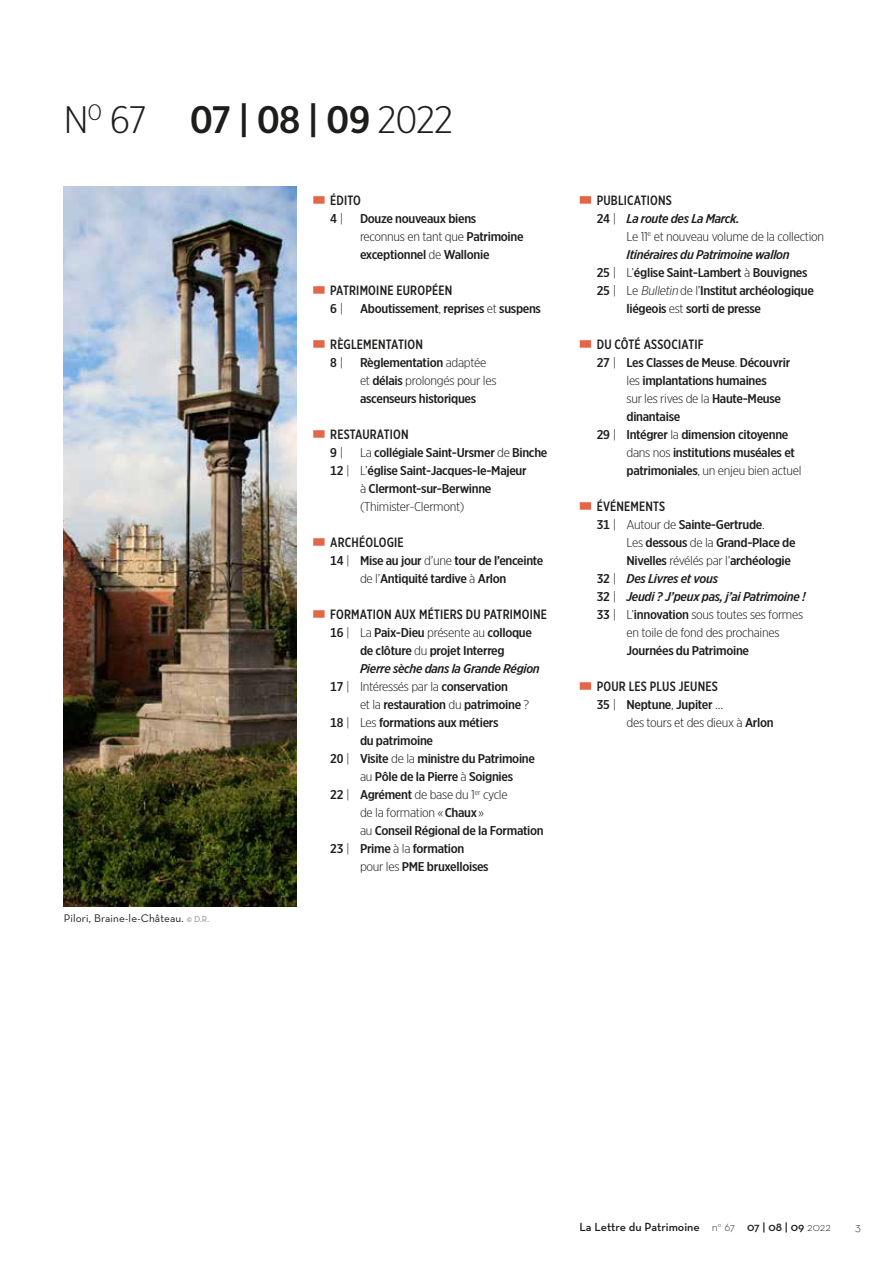
<style>
.page{position:relative;width:893px;height:1263px;background:#fff}
.page>*{position:absolute;margin:0;border:0;box-sizing:border-box;transform-origin:0 0}
.t1{font:500 38.25px "Gotham X Narrow";color:#1d1d1b;scale:1.18 1}
.t2{font:500 13.5px "Gotham X Narrow";letter-spacing:.015em;color:#1d1d1b}
.t3{font:500 12.75px/18px "Gotham X Narrow";letter-spacing:-.02em;color:#1d1d1b;scale:1.18 1}
.t4{font:300 12.75px/18px "Gotham X Narrow";letter-spacing:-.02em;color:#1d1d1b;scale:1.18 1}
.t5{font:italic 500 12.75px "Gotham X Narrow";letter-spacing:-.02em;color:#1d1d1b;scale:1.18 1}
.t6{font:600 12px "Neutra Text";color:#1d1d1b}
.t7{font:300 12px "Neutra Text";color:#1d1d1b}
.t8{font:11.25px "Neutra Text";letter-spacing:.015em;color:#1d1d1b}
.s1{font-weight:300}
.s2{font-size:9px;color:#878787}
.s3{font-weight:500}
.s4{font-style:normal}
.s5{font-weight:300;font-style:normal}
.s6{font-weight:300;font-style:italic}
</style>
<div class="page">
<div style="left:313px;top:196px;width:12px;height:8px;background:#e46648"></div>
<div style="left:313px;top:286px;width:12px;height:8px;background:#e46648"></div>
<div style="left:313px;top:340px;width:12px;height:8px;background:#e46648"></div>
<div style="left:313px;top:430px;width:12px;height:8px;background:#e46648"></div>
<div style="left:313px;top:538px;width:12px;height:8px;background:#e46648"></div>
<div style="left:313px;top:610px;width:12px;height:8px;background:#e46648"></div>
<div style="left:580px;top:196px;width:11px;height:8px;background:#e46648"></div>
<div style="left:580px;top:340px;width:11px;height:8px;background:#e46648"></div>
<div style="left:580px;top:502px;width:11px;height:8px;background:#e46648"></div>
<div style="left:580px;top:682px;width:11px;height:8px;background:#e46648"></div>
<img style="left:64px;top:187px;width:232px;height:720px">
<h1 class="t1" style="left:64px;top:96px;width:331px"><span class="s1">N</span><sup>O</sup> <span class="s1">67</span> 07 | 08 | 09 <span class="s1">2022</span></h1>
<p class="t8" style="left:64px;top:911px;width:147px">Pilori, Braine-le-Château. <span class="s2">© D.R.</span></p>
<p class="t2" style="left:330px;top:192px;width:32px">ÉDITO</p>
<p class="t3" style="left:330px;top:209px;width:13px">4 <span class="s1">|</span></p>
<p class="t3" style="left:360px;top:209px;width:140px">Douze nouveaux biens <span class="s1">reconnus en tant que</span> Patrimoine exceptionnel <span class="s1">de</span> Wallonie</p>
<p class="t2" style="left:330px;top:282px;width:123px">PATRIMOINE EUROPÉEN</p>
<p class="t3" style="left:330px;top:299px;width:13px">6 <span class="s1">|</span></p>
<p class="t3" style="left:360px;top:299px;width:155px">Aboutissement<span class="s1">,</span> reprises <span class="s1">et</span> suspens</p>
<p class="t2" style="left:330px;top:336px;width:94px">RÈGLEMENTATION</p>
<p class="t3" style="left:330px;top:353px;width:13px">8 <span class="s1">|</span></p>
<p class="t3" style="left:360px;top:353px;width:117px">Règlementation <span class="s1">adaptée et</span> délais <span class="s1">prolongés pour les </span>ascenseurs historiques</p>
<p class="t2" style="left:330px;top:426px;width:80px">RESTAURATION</p>
<p class="t3" style="left:330px;top:443px;width:13px">9 <span class="s1">|</span></p>
<p class="t3" style="left:360px;top:443px;width:160px"><span class="s1">La</span> collégiale Saint-Ursmer <span class="s1">de</span> Binche</p>
<p class="t3" style="left:330px;top:461px;width:168px">12 <span class="s1">| L’</span>église Saint-Jacques-le-Majeur</p>
<p class="t3" style="left:360px;top:479px;width:113px"><span class="s1">à</span> Clermont-sur-Berwinne</p>
<p class="t4" style="left:360px;top:497px;width:90px">(Thimister-Clermont)</p>
<p class="t2" style="left:330px;top:534px;width:75px">ARCHÉOLOGIE</p>
<p class="t3" style="left:330px;top:551px;width:182px;text-align:center">14 <span class="s1">|</span> Mise au jour <span class="s1">d’une</span> tour de l’enceinte <span class="s1">de l’</span>Antiquité tardive <span class="s1">à</span> Arlon</p>
<p class="t2" style="left:330px;top:606px;width:218px">FORMATION AUX MÉTIERS DU PATRIMOINE</p>
<p class="t3" style="left:330px;top:623px;width:172px">16 <span class="s1">| La</span> Paix-Dieu <span class="s1">présente au</span> colloque</p>
<p class="t3" style="left:360px;top:641px;width:124px">de clôture <span class="s1">du</span> projet Interreg</p>
<p class="t5" style="left:360px;top:660px;width:154px">Pierre sèche dans la Grande Région</p>
<p class="t4" style="left:330px;top:677px;width:152px"><span class="s3">17</span> | Intéressés par la <span class="s3">conservation</span></p>
<p class="t3" style="left:360px;top:695px;width:145px"><span class="s1">et la</span> restauration <span class="s1">du</span> patrimoine <span class="s1">?</span></p>
<p class="t3" style="left:330px;top:713px;width:144px">18 <span class="s1">| Les</span> formations aux métiers</p>
<p class="t3" style="left:360px;top:731px;width:63px">du patrimoine</p>
<p class="t3" style="left:330px;top:749px;width:175px">20 <span class="s1">|</span> Visite <span class="s1">de la</span> ministre du Patrimoine</p>
<p class="t3" style="left:360px;top:767px;width:131px"><span class="s1">au</span> Pôle de la Pierre <span class="s1">à</span> Soignies</p>
<p class="t4" style="left:330px;top:785px;width:152px"><span class="s3">22</span> | <span class="s3">Agrément</span> de base du 1<sup>er</sup> cycle</p>
<p class="t4" style="left:360px;top:803px;width:107px">de la formation « <span class="s3">Chaux</span> »</p>
<p class="t3" style="left:360px;top:821px;width:157px"><span class="s1">au</span> Conseil Régional de la Formation</p>
<p class="t3" style="left:330px;top:839px;width:115px">23 <span class="s1">|</span> Prime <span class="s1">à la</span> formation</p>
<p class="t3" style="left:360px;top:857px;width:111px"><span class="s1">pour les</span> PME bruxelloises</p>
<p class="t2" style="left:597px;top:192px;width:77px">PUBLICATIONS</p>
<p class="t5" style="left:597px;top:210px;width:123px"><span class="s4">24</span> <span class="s5">|</span> La route des La Marck.</p>
<p class="t4" style="left:626px;top:227px;width:169px">Le 11<sup>e</sup> et nouveau volume de la collection</p>
<p class="t5" style="left:626px;top:246px;width:140px">Itinéraires du Patrimoine wallon</p>
<p class="t3" style="left:597px;top:263px;width:180px">25 <span class="s1">| L’</span>église Saint-Lambert <span class="s1">à</span> Bouvignes</p>
<p class="t3" style="left:597px;top:281px;width:185px">25 <span class="s1">| Le</span> <span class="s6">Bulletin</span><span class="s1">de l’</span>Institut archéologique</p>
<p class="t3" style="left:626px;top:299px;width:115px">liégeois <span class="s1">est</span> sorti de presse</p>
<p class="t2" style="left:597px;top:336px;width:108px">DU CÔTÉ ASSOCIATIF</p>
<p class="t3" style="left:597px;top:353px;width:166px">27 <span class="s1">|</span> Les Classes de Meuse<span class="s1">.</span> Découvrir</p>
<p class="t3" style="left:626px;top:371px;width:120px"><span class="s1">les</span> implantations humaines</p>
<p class="t4" style="left:626px;top:389px;width:132px">sur les rives de la <span class="s3">Haute-Meuse</span></p>
<p class="t3" style="left:626px;top:407px;width:47px">dinantaise</p>
<p class="t3" style="left:597px;top:425px;width:164px">29 <span class="s1">|</span> Intégrer <span class="s1">la</span> dimension citoyenne</p>
<p class="t3" style="left:626px;top:443px;width:144px"><span class="s1">dans nos</span> institutions muséales et</p>
<p class="t4" style="left:626px;top:461px;width:150px"><span class="s3">patrimoniales</span>, un enjeu bien actuel</p>
<p class="t2" style="left:597px;top:498px;width:70px">ÉVÉNEMENTS</p>
<p class="t3" style="left:597px;top:515px;width:144px">31 <span class="s1">| Autour de</span> Sainte-Gertrude<span class="s1">.</span></p>
<p class="t3" style="left:626px;top:533px;width:145px"><span class="s1">Les</span> dessous <span class="s1">de la</span> Grand-Place de</p>
<p class="t3" style="left:626px;top:551px;width:141px">Nivelles <span class="s1">révélés par l’</span>archéologie</p>
<p class="t5" style="left:597px;top:570px;width:104px"><span class="s4">32</span> <span class="s5">|</span> Des Livres et vous</p>
<p class="t5" style="left:597px;top:588px;width:179px"><span class="s4">32</span> <span class="s5">|</span> Jeudi ? J’peux pas, j’ai Patrimoine !</p>
<p class="t4" style="left:597px;top:605px;width:176px"><span class="s3">33</span> | L’<span class="s3">innovation</span> sous toutes ses formes</p>
<p class="t4" style="left:626px;top:623px;width:131px">en toile de fond des prochaines</p>
<p class="t3" style="left:626px;top:641px;width:105px">Journées du Patrimoine</p>
<p class="t2" style="left:597px;top:678px;width:123px">POUR LES PLUS JEUNES</p>
<p class="t4" style="left:626px;top:695px;width:126px;text-indent:-30px"><span class="s3">35</span> | <span class="s3">Neptune</span>, <span class="s3">Jupiter</span> …<br>des tours et des dieux à <span class="s3">Arlon</span></p>
<p class="t6" style="left:579px;top:1219px;width:253px">La Lettre du Patrimoine <span class="s1">n</span><sup>o</sup> <span class="s1">67</span> 07 | 08 | 09 <span class="s1">2022</span></p>
<p class="t7" style="left:855px;top:1219px;width:7px">3</p>
</div>
